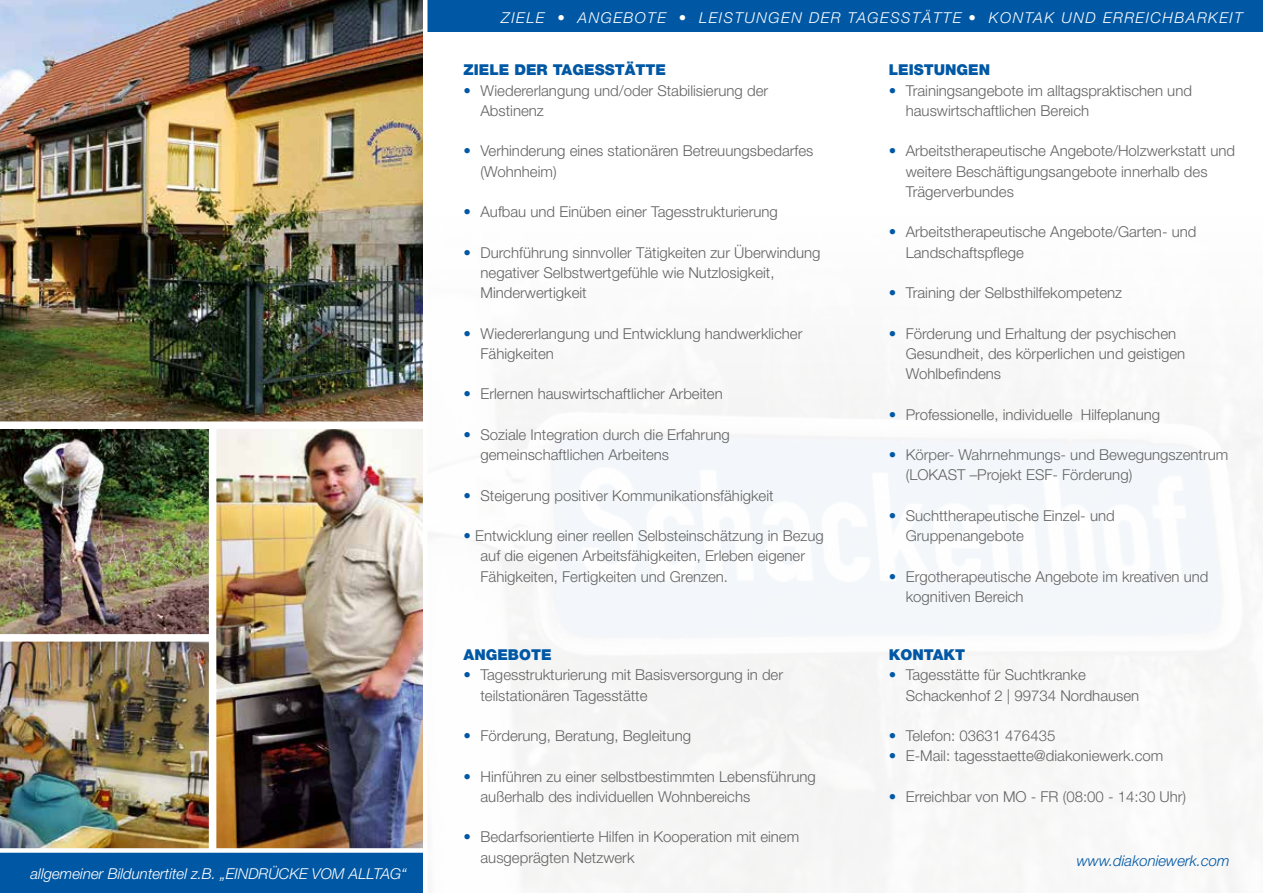
<style>
.page{position:relative;width:1263px;height:893px;background:#fff}
.page>*{position:absolute;margin:0;border:0;box-sizing:border-box;transform-origin:0 0}
.t1{font:300 15px/20.2px "Helvetica Neue";color:#646363}
.t2{font:italic 300 15px "Helvetica Neue";letter-spacing:.1em;color:#fff}
.t3{font:italic 300 15px "Helvetica Neue";color:#fff}
.t4{font:900 15px "Helvetica Neue";color:#0058a5}
.t5{font:italic 300 15px "Helvetica Neue";color:#0058a5}
.s1{color:#0058a5}
</style>
<div class="page">
<div style="left:0;top:850px;width:425px;height:43px;background:#0058a5"></div>
<div style="left:425px;top:0;width:838px;height:32px;background:#0058a5"></div>
<img style="left:0;top:0;width:423px;height:848px">
<div style="left:0;top:421px;width:425px;height:8px;background:#fff"></div>
<div style="left:0;top:634px;width:213px;height:8px;background:#fff"></div>
<div style="left:0;top:848px;width:425px;height:5px;background:#fff"></div>
<div style="left:209px;top:426px;width:7px;height:426px;background:#fff"></div>
<hr style="left:423px;top:0;width:4px;height:893px;background:#fff">
<p class="t3" style="left:31px;top:864px;width:378px">allgemeiner Bilduntertitel z.B. „EINDRÜCKE VOM ALLTAG“</p>
<p class="t2" style="left:501px;top:9px;width:743px">ZIELE • ANGEBOTE • LEISTUNGEN DER TAGESSTÄTTE • KONTAK UND ERREICHBARKEIT</p>
<p class="t4" style="left:463px;top:61px;width:204px">ZIELE DER TAGESSTÄTTE</p>
<p class="t1" style="left:480px;top:80px;width:289px;text-indent:-17px"><span class="s1">•</span> Wiedererlangung und/oder Stabilisierung der<br>Abstinenz</p>
<p class="t1" style="left:480px;top:141px;width:334px;text-indent:-17px"><span class="s1">•</span> Verhinderung eines stationären Betreuungsbedarfes (Wohnheim)</p>
<p class="t1" style="left:463px;top:201px;width:316px"><span class="s1">•</span> Aufbau und Einüben einer Tagesstrukturierung</p>
<p class="t1" style="left:480px;top:242px;width:342px;text-indent:-17px"><span class="s1">•</span> Durchführung sinnvoller Tätigkeiten zur Überwindung negativer Selbstwertgefühle wie Nutzlosigkeit,<br>Minderwertigkeit</p>
<p class="t1" style="left:480px;top:323px;width:323px;text-indent:-17px"><span class="s1">•</span> Wiedererlangung und Entwicklung handwerklicher<br>Fähigkeiten</p>
<p class="t1" style="left:463px;top:384px;width:261px"><span class="s1">•</span> Erlernen hauswirtschaftlicher Arbeiten</p>
<p class="t1" style="left:480px;top:424px;width:251px;text-indent:-17px"><span class="s1">•</span> Soziale Integration durch die Erfahrung gemeinschaftlichen Arbeitens</p>
<p class="t1" style="left:463px;top:485px;width:312px"><span class="s1">•</span> Steigerung positiver Kommunikationsfähigkeit</p>
<p class="t1" style="left:480px;top:525px;width:345px;text-indent:-17px"><span class="s1">•</span> Entwicklung einer reellen Selbsteinschätzung in Bezug auf die eigenen Arbeitsfähigkeiten, Erleben eigener<br>Fähigkeiten, Fertigkeiten und Grenzen.</p>
<p class="t4" style="left:463px;top:646px;width:90px">ANGEBOTE</p>
<p class="t1" style="left:480px;top:664px;width:304px;text-indent:-17px"><span class="s1">•</span> Tagesstrukturierung mit Basisversorgung in der teilstationären Tagesstätte</p>
<p class="t1" style="left:463px;top:725px;width:229px"><span class="s1">•</span> Förderung, Beratung, Begleitung</p>
<p class="t1" style="left:480px;top:766px;width:337px;text-indent:-17px"><span class="s1">•</span> Hinführen zu einer selbstbestimmten Lebensführung außerhalb des individuellen Wohnbereichs</p>
<p class="t1" style="left:480px;top:826px;width:320px;text-indent:-17px"><span class="s1">•</span> Bedarfsorientierte Hilfen in Kooperation mit einem ausgeprägten Netzwerk</p>
<p class="t4" style="left:889px;top:61px;width:103px">LEISTUNGEN</p>
<p class="t1" style="left:906px;top:80px;width:288px;text-indent:-17px"><span class="s1">•</span> Trainingsangebote im alltagspraktischen und hauswirtschaftlichen Bereich</p>
<p class="t1" style="left:906px;top:141px;width:331px;text-indent:-17px"><span class="s1">•</span> Arbeitstherapeutische Angebote/Holzwerkstatt und weitere Beschäftigungsangebote innerhalb des<br>Trägerverbundes</p>
<p class="t1" style="left:906px;top:222px;width:292px;text-indent:-17px"><span class="s1">•</span> Arbeitstherapeutische Angebote/Garten- und<br>Landschaftspflege</p>
<p class="t1" style="left:889px;top:282px;width:235px"><span class="s1">•</span> Training der Selbsthilfekompetenz</p>
<p class="t1" style="left:906px;top:323px;width:281px;text-indent:-17px"><span class="s1">•</span> Förderung und Erhaltung der psychischen<br>Gesundheit, des körperlichen und geistigen<br>Wohlbefindens</p>
<p class="t1" style="left:889px;top:404px;width:273px"><span class="s1">•</span> Professionelle, individuelle Hilfeplanung</p>
<p class="t1" style="left:906px;top:444px;width:324px;text-indent:-17px"><span class="s1">•</span> Körper- Wahrnehmungs- und Bewegungszentrum (LOKAST –Projekt ESF- Förderung)</p>
<p class="t1" style="left:906px;top:505px;width:210px;text-indent:-17px"><span class="s1">•</span> Suchttherapeutische Einzel- und<br>Gruppenangebote</p>
<p class="t1" style="left:906px;top:566px;width:304px;text-indent:-17px"><span class="s1">•</span> Ergotherapeutische Angebote im kreativen und kognitiven Bereich</p>
<p class="t4" style="left:889px;top:646px;width:78px">KONTAKT</p>
<p class="t1" style="left:906px;top:664px;width:235px;text-indent:-17px"><span class="s1">•</span> Tagesstätte für Suchtkranke<br>Schackenhof 2 | 99734 Nordhausen</p>
<p class="t1" style="left:889px;top:725px;width:168px"><span class="s1">•</span> Telefon: 03631 476435</p>
<p class="t1" style="left:889px;top:745px;width:276px"><span class="s1">•</span> E-Mail: tagesstaette@diakoniewerk.com</p>
<p class="t1" style="left:889px;top:786px;width:299px"><span class="s1">•</span> Erreichbar von MO - FR (08:00 - 14:30 Uhr)</p>
<p class="t5" style="left:1077px;top:852px;width:154px">www.diakoniewerk.com</p>
</div>
